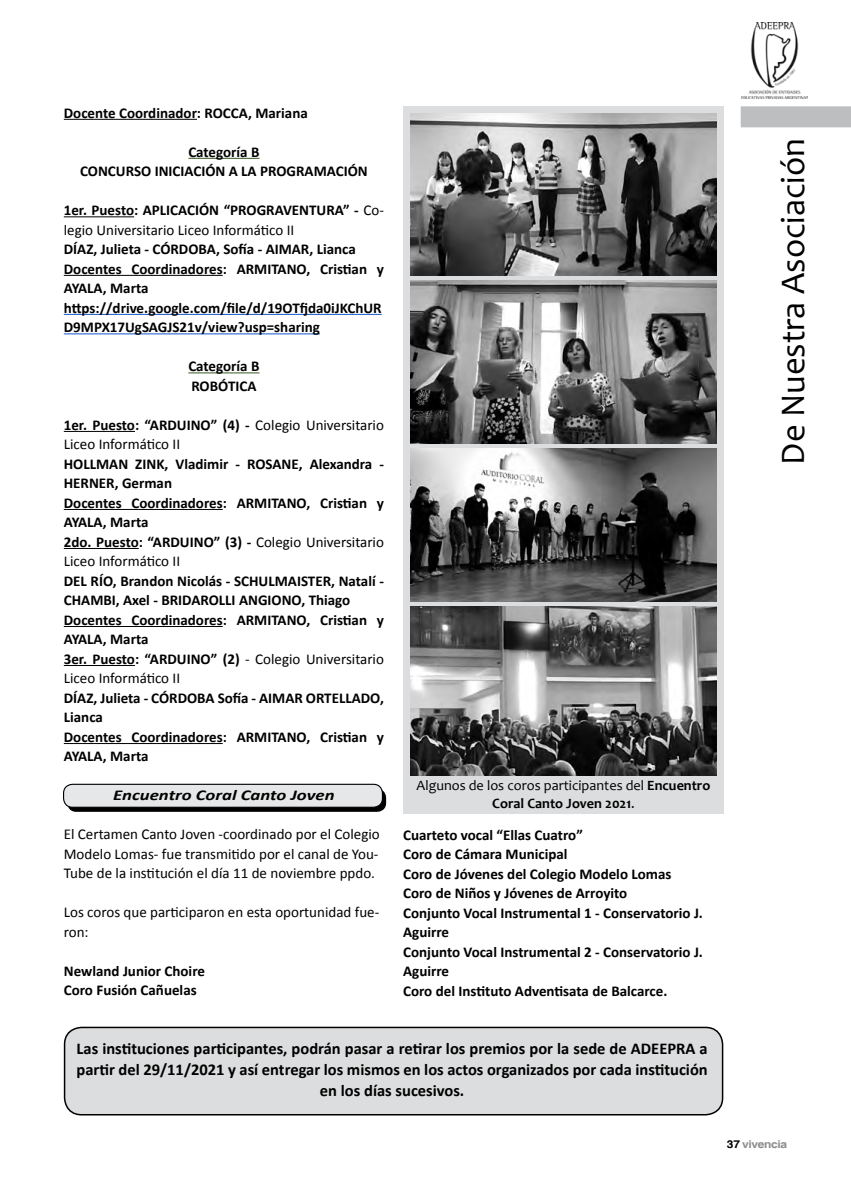
<style>
.page{position:relative;width:851px;height:1191px;background:#fff}
.page>*{position:absolute;margin:0;border:0;box-sizing:border-box;transform-origin:0 0}
.t1{font:34.5px "Candara";color:#000}
.t2{font:700 16.5px/21px "Calibri";color:#000;text-align:center}
.t3{font:700 15px/19.5px "Calibri";color:#000}
.t4{font:15px/19.5px "Calibri";color:#000}
.t5{font:italic 700 15px "Calibri";color:#000;scale:1.25 1}
.t6{font:14.25px/17.1px "Candara";color:#000;text-align:center}
.t7{font:700 10.8px "Helvetica";letter-spacing:-.03em;color:#8a8c8e;scale:1.11 1}
.s1{font-weight:700}
.s2{font-weight:400}
.s3{color:#000}
</style>
<div class="page">
<div style="left:740px;top:106px;width:110px;height:21px;background:#bcbec0"></div>
<img style="left:741px;top:23px;width:66px;height:76px">
<div style="left:403px;top:106px;width:320px;height:708px;background:linear-gradient(to right,#dadbdc,#dbdcdd)"></div>
<img style="left:410px;top:281px;width:306px;height:162px">
<div style="left:67px;top:789px;width:319px;height:23px;background:#000;border-radius:9px"></div>
<div style="left:64px;top:784px;width:318px;height:23px;background:#e6e7e8;border-radius:9px"></div>
<div style="left:63px;top:783px;width:320px;height:25px;border:1px solid #000;border-radius:9px"></div>
<div style="left:65px;top:1027px;width:657px;height:87px;background:#dcddde;border-radius:17px"></div>
<div style="left:64px;top:1026px;width:659px;height:89px;border:2px solid #000;border-radius:17px"></div>
<img style="left:410px;top:114px;width:306px;height:161px">
<img style="left:410px;top:448px;width:306px;height:154px">
<img style="left:410px;top:606px;width:306px;height:169px">
<hr style="left:64px;top:119px;width:133px;height:1px;background:#000">
<hr style="left:188px;top:158px;width:71px;height:1px;background:#385623">
<hr style="left:64px;top:216px;width:70px;height:1px;background:#000">
<hr style="left:64px;top:275px;width:159px;height:1px;background:#000">
<hr style="left:64px;top:314px;width:317px;height:1px;background:#15c">
<hr style="left:64px;top:333px;width:256px;height:1px;background:#15c">
<hr style="left:188px;top:372px;width:71px;height:1px;background:#385623">
<hr style="left:64px;top:431px;width:71px;height:1px;background:#000">
<hr style="left:64px;top:509px;width:159px;height:1px;background:#000">
<hr style="left:64px;top:548px;width:75px;height:1px;background:#000">
<hr style="left:64px;top:626px;width:159px;height:1px;background:#000">
<hr style="left:64px;top:665px;width:71px;height:1px;background:#000">
<hr style="left:64px;top:743px;width:159px;height:1px;background:#000">
<p class="t3" style="left:64px;top:103px;width:245px">Docente Coordinador: ROCCA, Mariana</p>
<p class="t3" style="left:80px;top:142px;width:289px;text-align:center">Categoría B<br>CONCURSO INICIACIÓN A LA PROGRAMACIÓN</p>
<p class="t4" style="left:64px;top:200px;width:321px"><span class="s1">1er. Puesto: APLICACIÓN “PROGRAVENTURA” -</span> Co&shy;legio Universitario Liceo Informático II</p>
<p class="t3" style="left:64px;top:239px;width:321px">DÍAZ, Julieta - CÓRDOBA, Sofía - AIMAR, Lianca Docentes Coordinadores: ARMITANO, Cristian y AYALA, Marta https://drive.google.com/file/d/19OTfjda0iJKChUR D9MPX17UgSAGJS21v/view?usp=sharing</p>
<p class="t3" style="left:188px;top:356px;width:73px">Categoría B<br>ROBÓTICA</p>
<p class="t4" style="left:64px;top:415px;width:321px"><span class="s1">1er. Puesto: “ARDUINO” (4) -</span> Colegio Universitario<br>Liceo Informático II</p>
<p class="t3" style="left:64px;top:454px;width:321px">HOLLMAN ZINK, Vladimir - ROSANE, Alexandra -<br>HERNER, German<br>Docentes Coordinadores: ARMITANO, Cristian y<br>AYALA, Marta<br>2do. Puesto: “ARDUINO” (3) - <span class="s2">Colegio Universitario<br>Liceo Informático II</span></p>
<p class="t3" style="left:64px;top:571px;width:321px">DEL RÍO, Brandon Nicolás - SCHULMAISTER, Natalí - CHAMBI, Axel - BRIDAROLLI ANGIONO, Thiago Docentes Coordinadores: ARMITANO, Cristian y AYALA, Marta<br>3er. Puesto: “ARDUINO” (2) <span class="s2">- Colegio Universitario Liceo Informático II</span></p>
<p class="t3" style="left:64px;top:688px;width:321px">DÍAZ, Julieta - CÓRDOBA Sofía - AIMAR ORTELLADO,<br>Lianca<br>Docentes Coordinadores: ARMITANO, Cristian y<br>AYALA, Marta</p>
<p class="t5" style="left:113px;top:786px;width:179px">Encuentro Coral Canto Joven</p>
<p class="t4" style="left:64px;top:824px;width:317px;text-align:justify">El Certamen Canto Joven -coordinado por el Colegio Modelo Lomas- fue transmitido por el canal de You-Tube de la institución el día 11 de noviembre ppdo.</p>
<p class="t4" style="left:64px;top:902px;width:317px">Los coros que participaron en esta oportunidad fue&shy;ron:</p>
<p class="t3" style="left:64px;top:961px;width:143px">Newland Junior Choire<br>Coro Fusión Cañuelas</p>
<p class="t6" style="left:416px;top:777px;width:295px">Algunos de los coros participantes del <span class="s1">Encuentro<br>Coral Canto Joven 2021</span>.</p>
<p class="t3" style="left:403px;top:825px;width:301px">Cuarteto vocal “Ellas Cuatro”<br>Coro de Cámara Municipal<br>Coro de Jóvenes del Colegio Modelo Lomas<br>Coro de Niños y Jóvenes de Arroyito<br>Conjunto Vocal Instrumental 1 - Conservatorio J.<br>Aguirre<br>Conjunto Vocal Instrumental 2 - Conservatorio J.<br>Aguirre<br>Coro del Instituto Adventisata de Balcarce.</p>
<h1 class="t1" style="left:771px;top:464px;width:328px;rotate:-90deg">De Nuestra Asociación</h1>
<p class="t2" style="left:77px;top:1038px;width:632px">Las instituciones participantes, podrán pasar a retirar los premios por la sede de ADEEPRA a partir del 29/11/2021 y así entregar los mismos en los actos organizados por cada institución en los días sucesivos.</p>
<p class="t7" style="left:726px;top:1137px;width:56px"><span class="s3">37</span> vivencia</p>
</div>
